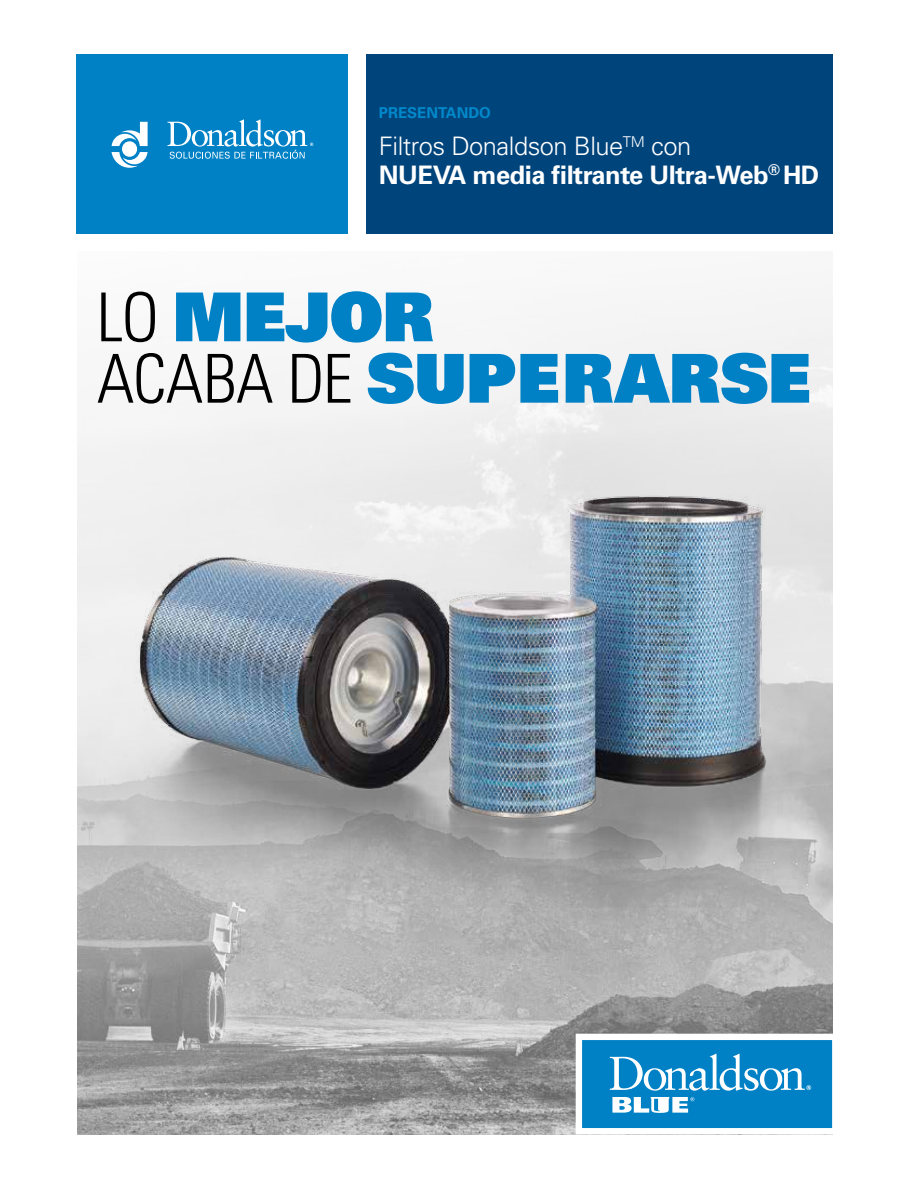
<style>
.page{position:relative;width:918px;height:1188px;background:#fff}
.page>*{position:absolute;margin:0;border:0;box-sizing:border-box;transform-origin:0 0}
.t1{font:67.5px/61.3px "Univers LT Std X Black";letter-spacing:-.005em;color:#0081c6}
.t2{font:700 25.5px/28.5px "Univers LT Std";letter-spacing:-.02em;color:#fff}
.t3{font:700 15px "Univers LT Std";color:#0089cb}
.s1{font-weight:300}
.s2{font-family:"Univers LT Std";font-weight:300;font-stretch:condensed;color:#000}
</style>
<div class="page">
<div style="left:366px;top:54px;width:466px;height:180px;background:#00447c"></div>
<div style="left:77px;top:54px;width:271px;height:180px;background:#0081c6"></div>
<img style="left:77px;top:296px;width:755px;height:838px">
<div style="left:579px;top:1037px;width:256px;height:94px;background:#0081c6"></div>
<svg style="left:610px;top:1054px;width:201px;height:37px"></svg>
<svg style="left:612px;top:1097px;width:82px;height:16px"></svg>
<div style="left:576px;top:1034px;width:263px;height:100px;border:6px solid #fff"></div>
<img style="left:77px;top:462px;width:755px;height:446px">
<svg style="left:112px;top:122px;width:36px;height:46px"></svg>
<svg style="left:168px;top:119px;width:145px;height:40px"></svg>
<p class="t3" style="left:379px;top:104px;width:113px">PRESENTANDO</p>
<p class="t2" style="left:379px;top:132px;width:442px"><span class="s1">Filtros Donaldson Blue</span><sup>TM</sup> <span class="s1">con<br></span>NUEVA media filtrante Ultra-Web<sup>®</sup> HD</p>
<h1 class="t1" style="left:97px;top:285px;width:715px"><span class="s2">LO</span> MEJOR<br><span class="s2">ACABA DE</span> SUPERARSE</h1>
</div>
